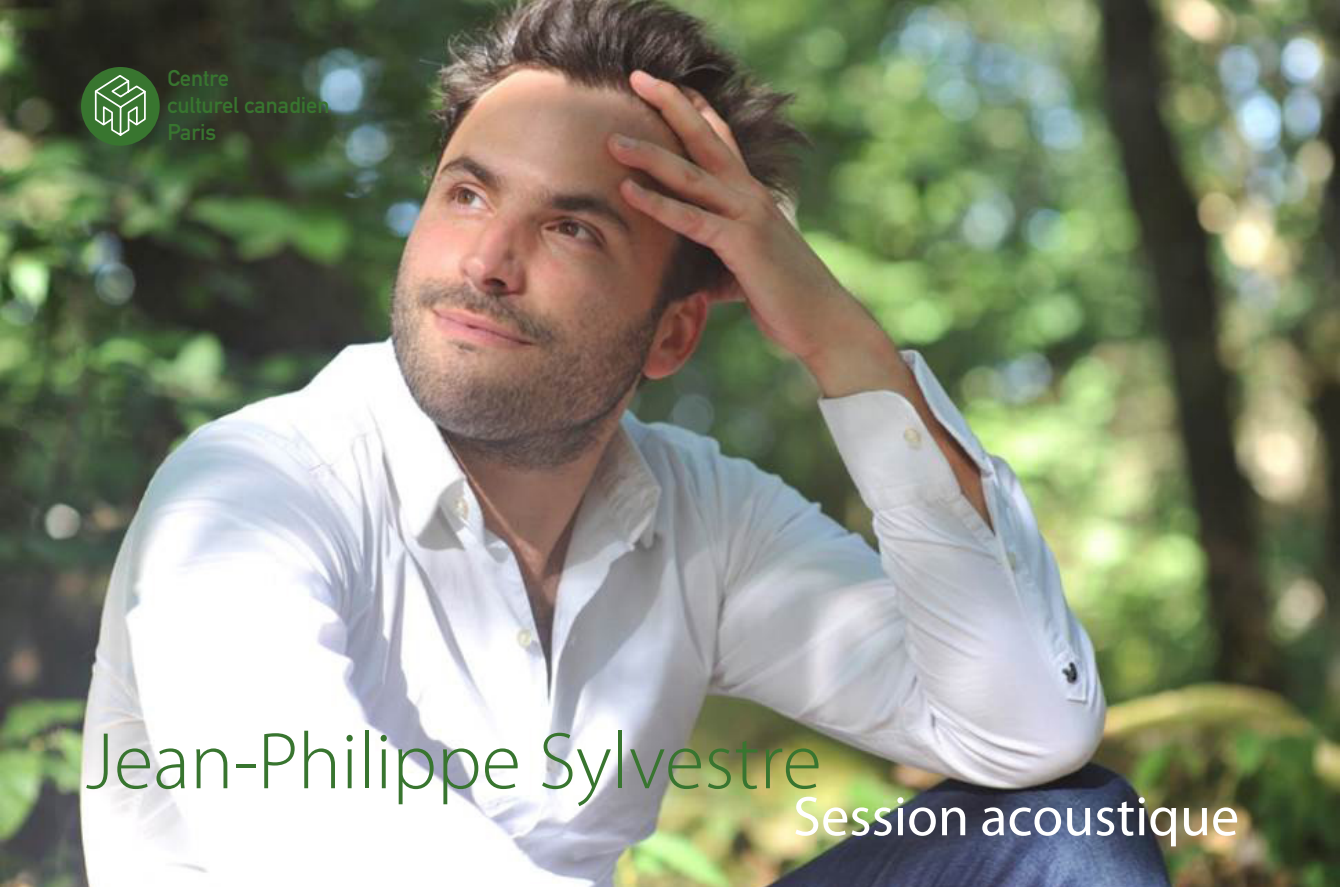
<style>
.page{position:relative;width:1340px;height:887px;background:#fff}
.page>*{position:absolute;margin:0;border:0;box-sizing:border-box;transform-origin:0 0}
.t1{font:300 81px "Myriad Pro";color:#38752f}
.t2{font:56.25px "Myriad Pro";color:#fff}
.t3{font:22.5px "DIN Mittelschrift";color:#38752f}
</style>
<div class="page">
<img style="left:0;top:0;width:1339px;height:887px">
<div style="left:82px;top:68px;width:77px;height:76px;background:#38752f;border-radius:50%"></div>
<div style="left:81px;top:67px;width:79px;height:79px;border:2px solid #38752f;border-radius:50%"></div>
<svg style="left:95px;top:75px;width:51px;height:61px"></svg>
<p class="t3" style="left:167px;top:65px;width:63px">Centre</p>
<p class="t3" style="left:167px;top:92px;width:163px">culturel canadien</p>
<p class="t3" style="left:167px;top:119px;width:50px">Paris</p>
<p class="t1" style="left:86px;top:712px;width:737px">Jean-Philippe Sylvestre</p>
<p class="t2" style="left:793px;top:781px;width:447px">Session acoustique</p>
</div>
